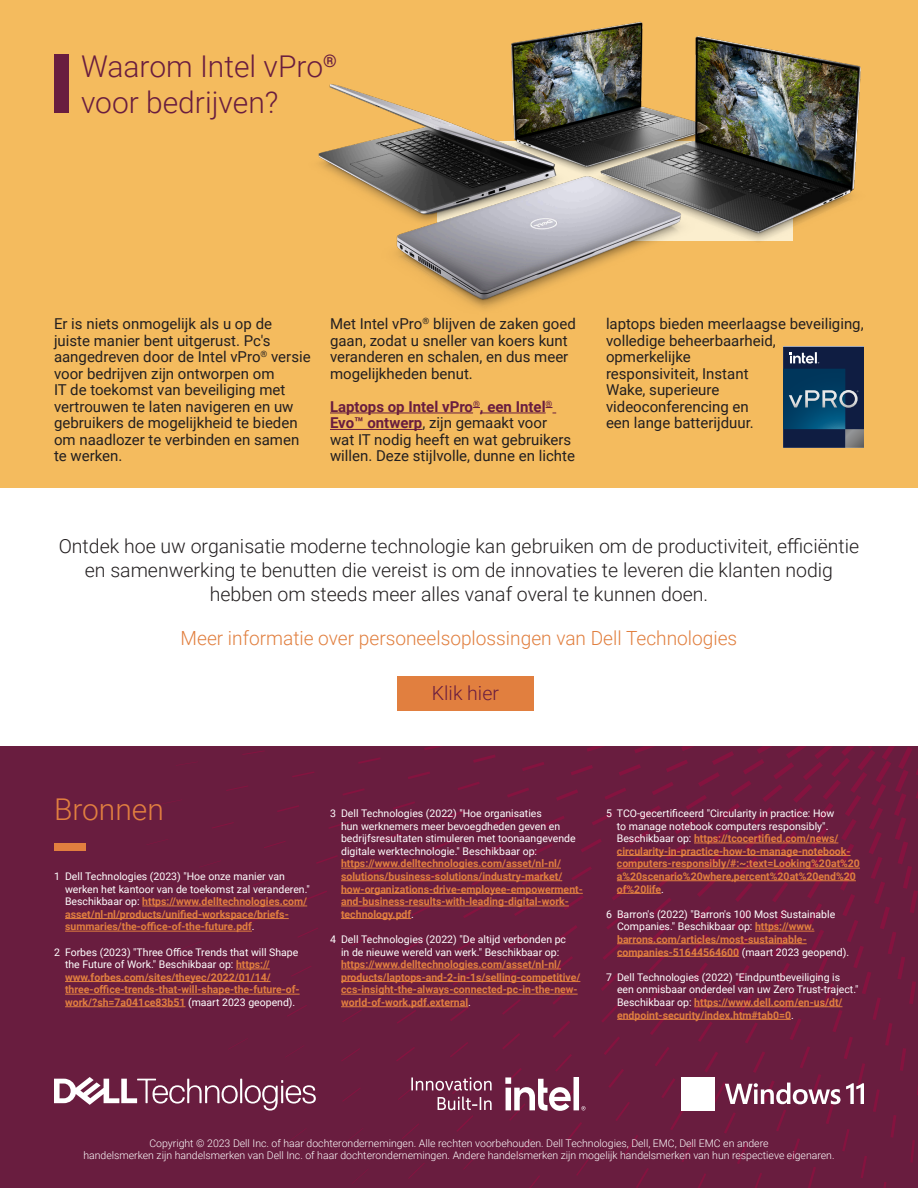
<style>
.page{position:relative;width:918px;height:1188px;background:#fff}
.page>*{position:absolute;margin:0;border:0;box-sizing:border-box;transform-origin:0 0}
.base_text{font:300 30px/36px "Roboto";color:#691d3f}
.Chapter{font:300 30px "Roboto";color:#e17f3f}
.base_text-2{font:300 19.5px/24px "Roboto";color:#231f20;text-align:center}
.base_text-3{font:300 19.5px "Roboto";color:#e17f3f}
.Chapter-2{font:300 19.5px "Roboto";color:#691d3f}
.base_text-4{font:15px/16.5px "Roboto";color:#231f20}
.Foot_notes{font:700 10.5px/12.6px "Roboto";color:#e17f3f}
.Foot_notes-2{font:10.5px/12.6px "Roboto";color:#fff}
.Foot_notes-3{font:300 10.5px/12.6px "Roboto";color:#fff;text-align:center}
.s1{font-weight:700;color:#691d3f}
.s2{font-weight:400;color:#fff}
.s3{font-weight:700;color:#e17f3f}
</style>
<div class="page">
<div style="left:0;top:0;width:918px;height:487px;background:#f4bb5e"></div>
<div style="left:0;top:746px;width:918px;height:442px;background:#691d3f"></div>
<svg style="left:54px;top:746px;width:864px;height:442px"></svg>
<img style="left:318px;top:21px;width:543px;height:288px">
<hr style="left:142px;top:906px;width:165px;height:1px;background:#e17f3f">
<hr style="left:65px;top:918px;width:224px;height:1px;background:#e17f3f">
<hr style="left:65px;top:931px;width:187px;height:1px;background:#e17f3f">
<hr style="left:236px;top:969px;width:34px;height:1px;background:#e17f3f">
<hr style="left:65px;top:981px;width:206px;height:1px;background:#e17f3f">
<hr style="left:65px;top:994px;width:235px;height:1px;background:#e17f3f">
<hr style="left:65px;top:1006px;width:121px;height:1px;background:#e17f3f">
<div style="left:397px;top:677px;width:137px;height:34px;background:#e17f3f"></div>
<hr style="left:341px;top:868px;width:220px;height:1px;background:#e17f3f">
<hr style="left:341px;top:880px;width:221px;height:1px;background:#e17f3f">
<hr style="left:341px;top:893px;width:242px;height:1px;background:#e17f3f">
<hr style="left:341px;top:906px;width:228px;height:1px;background:#e17f3f">
<hr style="left:341px;top:918px;width:70px;height:1px;background:#e17f3f">
<hr style="left:341px;top:969px;width:220px;height:1px;background:#e17f3f">
<hr style="left:341px;top:981px;width:239px;height:1px;background:#e17f3f">
<hr style="left:341px;top:994px;width:237px;height:1px;background:#e17f3f">
<hr style="left:341px;top:1006px;width:127px;height:1px;background:#e17f3f">
<hr style="left:694px;top:843px;width:144px;height:1px;background:#e17f3f">
<hr style="left:617px;top:855px;width:234px;height:1px;background:#e17f3f">
<hr style="left:617px;top:868px;width:243px;height:1px;background:#e17f3f">
<hr style="left:617px;top:880px;width:239px;height:1px;background:#e17f3f">
<hr style="left:617px;top:893px;width:44px;height:1px;background:#e17f3f">
<hr style="left:755px;top:931px;width:59px;height:1px;background:#e17f3f">
<hr style="left:617px;top:943px;width:190px;height:1px;background:#e17f3f">
<hr style="left:617px;top:956px;width:122px;height:1px;background:#e17f3f">
<hr style="left:694px;top:1006px;width:148px;height:1px;background:#e17f3f">
<hr style="left:617px;top:1019px;width:174px;height:1px;background:#e17f3f">
<hr style="left:330px;top:413px;width:143px;height:1px;background:#691d3f">
<hr style="left:480px;top:413px;width:66px;height:1px;background:#691d3f">
<svg style="left:546px;top:407px;width:10px;height:7px"></svg>
<hr style="left:330px;top:429px;width:92px;height:1px;background:#691d3f">
<svg style="left:783px;top:347px;width:81px;height:101px;background:#1d3f60"></svg>
<div style="left:54px;top:54px;width:15px;height:58px;background:#691d3f"></div>
<p class="base_text" style="left:81px;top:47px;width:257px">Waarom Intel vPro<sup>® </sup>voor bedrijven?</p>
<p class="base_text-4" style="left:54px;top:315px;width:258px">Er is niets onmogelijk als u op de juiste manier bent uitgerust. Pc's aangedreven door de Intel vPro<sup>®</sup> versie voor bedrijven zijn ontworpen om<br>IT de toekomst van beveiliging met vertrouwen te laten navigeren en uw gebruikers de mogelijkheid te bieden om naadlozer te verbinden en samen te werken.</p>
<p class="base_text-4" style="left:330px;top:315px;width:247px">Met Intel vPro<sup>®</sup> blijven de zaken goed gaan, zodat u sneller van koers kunt veranderen en schalen, en dus meer mogelijkheden benut.</p>
<p class="base_text-4" style="left:330px;top:398px;width:247px"><span class="s1">Laptops op Intel vPro</span><sup>®</sup><span class="s1">, een Intel</span><sup>® </sup><span class="s1">Evo™ ontwerp</span>, zijn gemaakt voor wat IT nodig heeft en wat gebruikers willen. Deze stijlvolle, dunne en lichte</p>
<p class="base_text-4" style="left:606px;top:315px;width:259px">laptops bieden meerlaagse beveiliging, volledige beheerbaarheid, opmerkelijke<br>responsiviteit, Instant<br>Wake, superieure<br>videoconferencing en<br>een lange batterijduur.</p>
<p class="base_text-2" style="left:59px;top:533px;width:802px">Ontdek hoe uw organisatie moderne technologie kan gebruiken om de productiviteit, efficiëntie en samenwerking te benutten die vereist is om de innovaties te leveren die klanten nodig hebben om steeds meer alles vanaf overal te kunnen doen.</p>
<p class="base_text-3" style="left:181px;top:625px;width:558px">Meer informatie over personeelsoplossingen van Dell Technologies</p>
<p class="Chapter-2" style="left:432px;top:679px;width:69px">Klik hier</p>
<p class="Chapter" style="left:54px;top:788px;width:111px">Bronnen</p>
<p class="Foot_notes" style="left:65px;top:870px;width:246px;text-indent:-11px"><span class="s2">1 Dell Technologies (2023) "Hoe onze manier van werken het kantoor van de toekomst zal veranderen." Beschikbaar op:</span> https://www.delltechnologies.com/ asset/nl-nl/products/unified-workspace/briefs&shy;summaries/the-office-of-the-future.pdf<span class="s2">.</span></p>
<p class="Foot_notes" style="left:65px;top:945px;width:236px;text-indent:-11px"><span class="s2">2 Forbes (2023) "Three Office Trends that will Shape the Future of Work." Beschikbaar op:</span> https:// www.forbes.com/sites/theyec/2022/01/14/ three-office-trends-that-will-shape-the-future-of&shy;work/?sh=7a041ce83b51 <span class="s2">(maart 2023 geopend).</span></p>
<p class="Foot_notes" style="left:341px;top:807px;width:243px;text-indent:-11px"><span class="s2">3 Dell Technologies (2022) "Hoe organisaties<br>hun werknemers meer bevoegdheden geven en bedrijfsresultaten stimuleren met toonaangevende digitale werktechnologie." Beschikbaar op: </span>https://www.delltechnologies.com/asset/nl-nl/ solutions/business-solutions/industry-market/ how-organizations-drive-employee-empowerment&shy;and-business-results-with-leading-digital-work&shy;technology.pdf<span class="s2">.</span></p>
<p class="Foot_notes" style="left:341px;top:933px;width:241px;text-indent:-11px"><span class="s2">4 Dell Technologies (2022) "De altijd verbonden pc<br>in de nieuwe wereld van werk." Beschikbaar op: </span>https://www.delltechnologies.com/asset/nl-nl/ products/laptops-and-2-in-1s/selling-competitive/ ccs-insight-the-always-connected-pc-in-the-new&shy;world-of-work.pdf.external<span class="s2">.</span></p>
<p class="Foot_notes" style="left:617px;top:807px;width:245px;text-indent:-11px"><span class="s2">5 TCO-gecertificeerd "Circularity in practice: How<br>to manage notebook computers responsibly".<br>Beschikbaar op:</span> https://tcocertified.com/news/ circularity-in-practice-how-to-manage-notebook&shy;computers-responsibly/#:~:text=Looking%20at%20 a%20scenario%20where,percent%20at%20end%20 of%20life<span class="s2">.</span></p>
<p class="Foot_notes-2" style="left:617px;top:907px;width:234px;text-indent:-11px">6 Barron's (2022) "Barron's 100 Most Sustainable Companies." Beschikbaar op: <span class="s3">https://www. barrons.com/articles/most-sustainable&shy;companies-51644564600</span> (maart 2023 geopend).</p>
<p class="Foot_notes-2" style="left:617px;top:970px;width:243px;text-indent:-11px">7 Dell Technologies (2022) "Eindpuntbeveiliging is een onmisbaar onderdeel van uw Zero Trust-traject." Beschikbaar op: <span class="s3">https://www.dell.com/en-us/dt/ endpoint-security/index.htm#tab0=0</span>.</p>
<p class="Foot_notes-3" style="left:83px;top:1136px;width:753px">Copyright © 2023 Dell Inc. of haar dochterondernemingen. Alle rechten voorbehouden. Dell Technologies, Dell, EMC, Dell EMC en andere<br>handelsmerken zijn handelsmerken van Dell Inc. of haar dochterondernemingen. Andere handelsmerken zijn mogelijk handelsmerken van hun respectieve eigenaren.</p>
</div>
